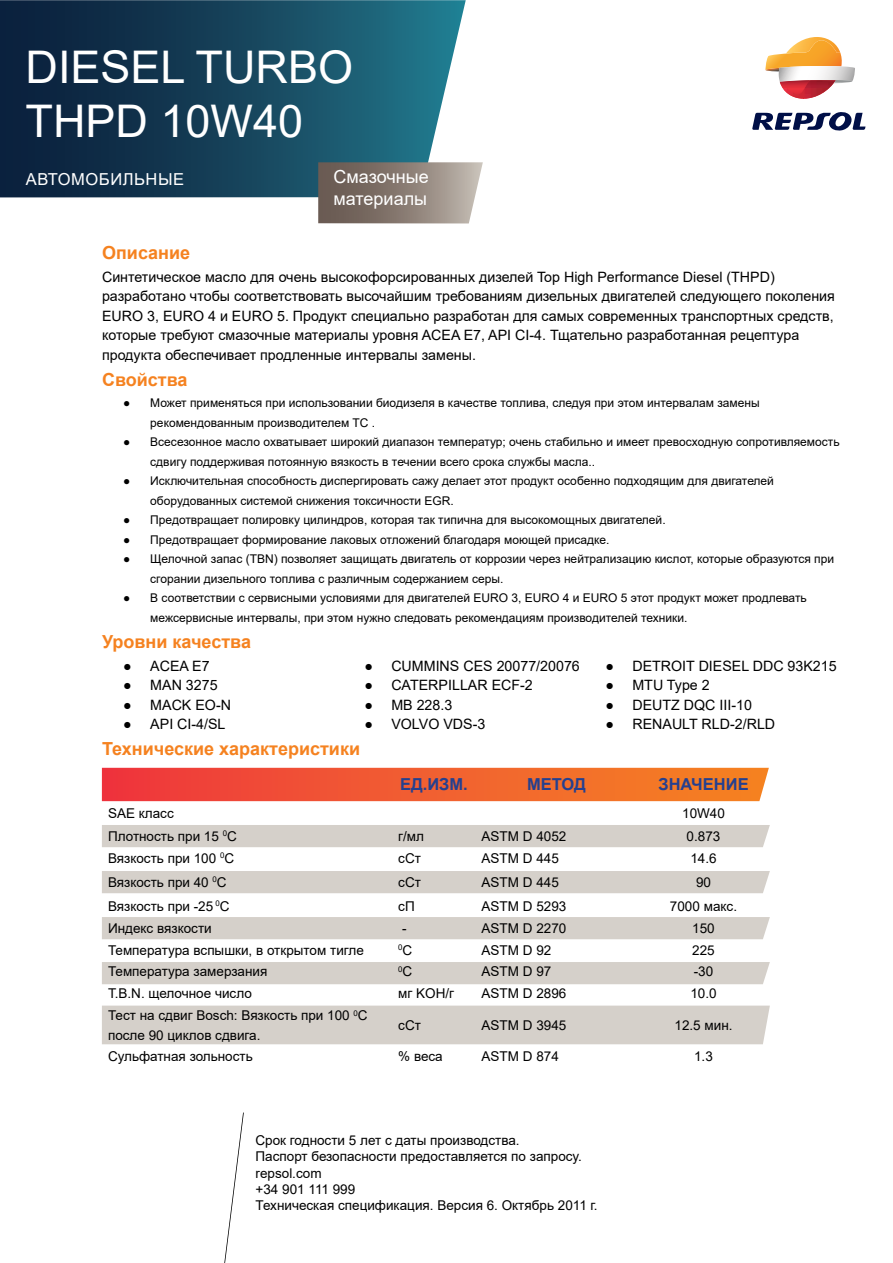
<style>
.page{position:relative;width:893px;height:1263px;background:#fff}
.page>*{position:absolute;margin:0;border:0;box-sizing:border-box;transform-origin:0 0}
.t1{font:45px/54px "Arial";color:#fff}
.t2{font:700 18px "Arial";color:#f58220}
.t3{font:18px/21.6px "Arial";color:#fff}
.t4{font:700 16.5px "Arial";color:#25408f}
.t5{font:16.5px "Arial";letter-spacing:.035em;color:#fff}
.t6{font:14.25px/19.5px "Arial";color:#000}
.t7{font:13.5px/16.2px "Arial";color:#000}
.t8{font:12px/19.5px "Arial";color:#000}
.t9{font:7.8px "Arial";color:#000}
.s1{font-size:13.5px}
</style>
<div class="page">
<svg style="left:0;top:0;width:466px;height:197px;background:#1d4961"></svg>
<svg style="left:318px;top:162px;width:165px;height:61px;background:#8f837b"></svg>
<svg style="left:224px;top:1112px;width:20px;height:151px"></svg>
<svg style="left:765px;top:37px;width:90px;height:62px"></svg>
<svg style="left:752px;top:112px;width:113px;height:19px"></svg>
<svg style="left:102px;top:768px;width:667px;height:33px;background:#f15f31"></svg>
<div style="left:102px;top:825px;width:668px;height:22px;background:#d5d0ca"></div>
<div style="left:102px;top:871px;width:668px;height:22px;background:#d5d0ca"></div>
<div style="left:102px;top:917px;width:668px;height:22px;background:#d5d0ca"></div>
<div style="left:102px;top:962px;width:668px;height:22px;background:#d5d0ca"></div>
<div style="left:102px;top:1005px;width:668px;height:39px;background:#d5d0ca"></div>
<h1 class="t1" style="left:26px;top:40px;width:329px">DIESEL TURBO<br>THPD 10W40</h1>
<h3 class="t5" style="left:26px;top:168px;width:160px">АВТОМОБИЛЬНЫЕ</h3>
<h2 class="t3" style="left:334px;top:166px;width:97px">Смазочные материалы</h2>
<h2 class="t2" style="left:102px;top:240px;width:90px">Описание</h2>
<p class="t6" style="left:102px;top:267px;width:734px">Синтетическое масло для очень высокофорсированных дизелей Top High Performance Diesel (THPD) разработано чтобы соответствовать высочайшим требованиям дизельных двигателей следующего поколения EURO 3, EURO 4 и EURO 5. Продукт специально разработан для самых современных транспортных средств, которые требуют смазочные материалы уровня ACEA E7, API CI-4. Тщательно разработанная рецептура продукта обеспечивает продленные интервалы замены.</p>
<h2 class="t2" style="left:102px;top:367px;width:87px">Свойства</h2>
<p class="t8" style="left:150px;top:393px;width:611px;text-indent:-27px">● Может применяться при использовании биодизеля в качестве топлива, следуя при этом интервалам замены рекомендованным производителем ТС .</p>
<p class="t8" style="left:150px;top:432px;width:691px;text-indent:-27px">● Всесезонное масло охватывает широкий диапазон температур; очень стабильно и имеет превосходную сопротивляемость сдвигу поддерживая потоянную вязкость в течении всего срока службы масла..</p>
<p class="t8" style="left:150px;top:471px;width:625px;text-indent:-27px">● Исключительная способность диспергировать сажу делает этот продукт особенно подходящим для двигателей оборудованных системой снижения токсичности EGR.</p>
<p class="t8" style="left:123px;top:510px;width:544px">● Предотвращает полировку цилиндров, которая так типична для высокомощных двигателей.</p>
<p class="t8" style="left:123px;top:530px;width:488px">● Предотвращает формирование лаковых отложений благодаря моющей присадке.</p>
<p class="t8" style="left:150px;top:549px;width:685px;text-indent:-27px">● Щелочной запас (TBN) позволяет защищать двигатель от коррозии через нейтрализацию кислот, которые образуются при сгорании дизельного топлива с различным содержанием серы.</p>
<p class="t8" style="left:150px;top:588px;width:658px;text-indent:-27px">● В соответствии с сервисными условиями для двигателей EURO 3, EURO 4 и EURO 5 этот продукт может продлевать межсервисные интервалы, при этом нужно следовать рекомендациям производителей техники.</p>
<h2 class="t2" style="left:102px;top:628px;width:150px">Уровни качества</h2>
<p class="t6" style="left:123px;top:656px;width:88px">● ACEA E7</p>
<p class="t6" style="left:123px;top:675px;width:96px">● MAN 3275</p>
<p class="t6" style="left:123px;top:695px;width:109px">● MACK EO-N</p>
<p class="t6" style="left:123px;top:714px;width:104px">● API CI-4/SL</p>
<p class="t6" style="left:364px;top:656px;width:217px">● CUMMINS CES 20077/20076</p>
<p class="t6" style="left:364px;top:675px;width:170px">● CATERPILLAR ECF-2</p>
<p class="t6" style="left:364px;top:695px;width:89px">● MB 228.3</p>
<p class="t6" style="left:364px;top:714px;width:122px">● VOLVO VDS-3</p>
<h2 class="t2" style="left:102px;top:736px;width:260px">Технические характеристики</h2>
<p class="t6" style="left:605px;top:656px;width:233px">● DETROIT DIESEL DDC 93K215</p>
<p class="t6" style="left:605px;top:675px;width:106px">● MTU Type 2</p>
<p class="t6" style="left:605px;top:695px;width:148px">● DEUTZ DQC III-10</p>
<p class="t6" style="left:605px;top:714px;width:171px">● RENAULT RLD-2/RLD</p>
<h3 class="t4" style="left:400px;top:772px;width:69px">ЕД.ИЗМ.</h3>
<h3 class="t4" style="left:527px;top:772px;width:60px">МЕТОД</h3>
<h3 class="t4" style="left:658px;top:772px;width:92px">ЗНАЧЕНИЕ</h3>
<p class="t7" style="left:108px;top:805px;width:67px">SAE класс</p>
<p class="t7" style="left:682px;top:805px;width:44px">10W40</p>
<p class="t7" style="left:108px;top:828px;width:130px">Плотность при 15 <sup>0</sup>С</p>
<p class="t7" style="left:398px;top:828px;width:27px">г/мл</p>
<p class="t7" style="left:482px;top:828px;width:86px">ASTM D 4052</p>
<p class="t7" style="left:687px;top:828px;width:35px">0.873</p>
<p class="t7" style="left:108px;top:850px;width:128px">Вязкость при 100 <sup>0</sup>С</p>
<p class="t7" style="left:398px;top:850px;width:24px">сСт</p>
<p class="t7" style="left:482px;top:850px;width:79px">ASTM D 445</p>
<p class="t7" style="left:690px;top:850px;width:28px">14.6</p>
<p class="t7" style="left:108px;top:874px;width:120px">Вязкость при 40 <sup>0</sup>С</p>
<p class="t7" style="left:398px;top:874px;width:24px">сСт</p>
<p class="t7" style="left:482px;top:874px;width:79px">ASTM D 445</p>
<p class="t7" style="left:696px;top:874px;width:17px">90</p>
<p class="t7" style="left:108px;top:898px;width:123px">Вязкость при -25 <sup>0</sup>С</p>
<p class="t7" style="left:398px;top:898px;width:18px">сП</p>
<p class="t7" style="left:482px;top:898px;width:86px">ASTM D 5293</p>
<p class="t7" style="left:670px;top:898px;width:69px">7000 макс.</p>
<p class="t7" style="left:108px;top:920px;width:105px">Индекс вязкости</p>
<p class="t7" style="left:402px;top:920px;width:6px">-</p>
<p class="t7" style="left:482px;top:920px;width:86px">ASTM D 2270</p>
<p class="t7" style="left:692px;top:920px;width:24px">150</p>
<p class="t7" style="left:108px;top:942px;width:257px">Температура вспышки, в открытом тигле</p>
<p class="t9" style="left:398px;top:942px;width:16px">0<span class="s1">С</span></p>
<p class="t7" style="left:482px;top:942px;width:71px">ASTM D 92</p>
<p class="t7" style="left:692px;top:942px;width:24px">225</p>
<p class="t7" style="left:108px;top:963px;width:161px">Температура замерзания</p>
<p class="t9" style="left:398px;top:964px;width:16px">0<span class="s1">С</span></p>
<p class="t7" style="left:482px;top:963px;width:71px">ASTM D 97</p>
<p class="t7" style="left:694px;top:963px;width:21px">-30</p>
<p class="t7" style="left:108px;top:985px;width:145px">T.B.N. щелочное число</p>
<p class="t7" style="left:398px;top:985px;width:57px">мг KOH/г</p>
<p class="t7" style="left:482px;top:985px;width:86px">ASTM D 2896</p>
<p class="t7" style="left:690px;top:985px;width:28px">10.0</p>
<p class="t7" style="left:108px;top:1005px;width:261px;line-height:19.5px">Тест на сдвиг Bosch: Вязкость при 100 <sup>0</sup>С после 90 циклов сдвига.</p>
<p class="t7" style="left:398px;top:1017px;width:24px">сСт</p>
<p class="t7" style="left:482px;top:1017px;width:86px">ASTM D 3945</p>
<p class="t7" style="left:674px;top:1017px;width:60px">12.5 мин.</p>
<p class="t7" style="left:108px;top:1048px;width:146px">Сульфатная зольность</p>
<p class="t7" style="left:398px;top:1048px;width:46px">% веса</p>
<p class="t7" style="left:482px;top:1048px;width:79px">ASTM D 874</p>
<p class="t7" style="left:694px;top:1048px;width:20px">1.3</p>
<p class="t7" style="left:256px;top:1132px;width:344px">Срок годности 5 лет с даты производства.<br>Паспорт безопасности предоставляется по запросу. repsol.com<br>+34 901 111 999<br>Техническая спецификация. Версия 6. Октябрь 2011 г.</p>
</div>
